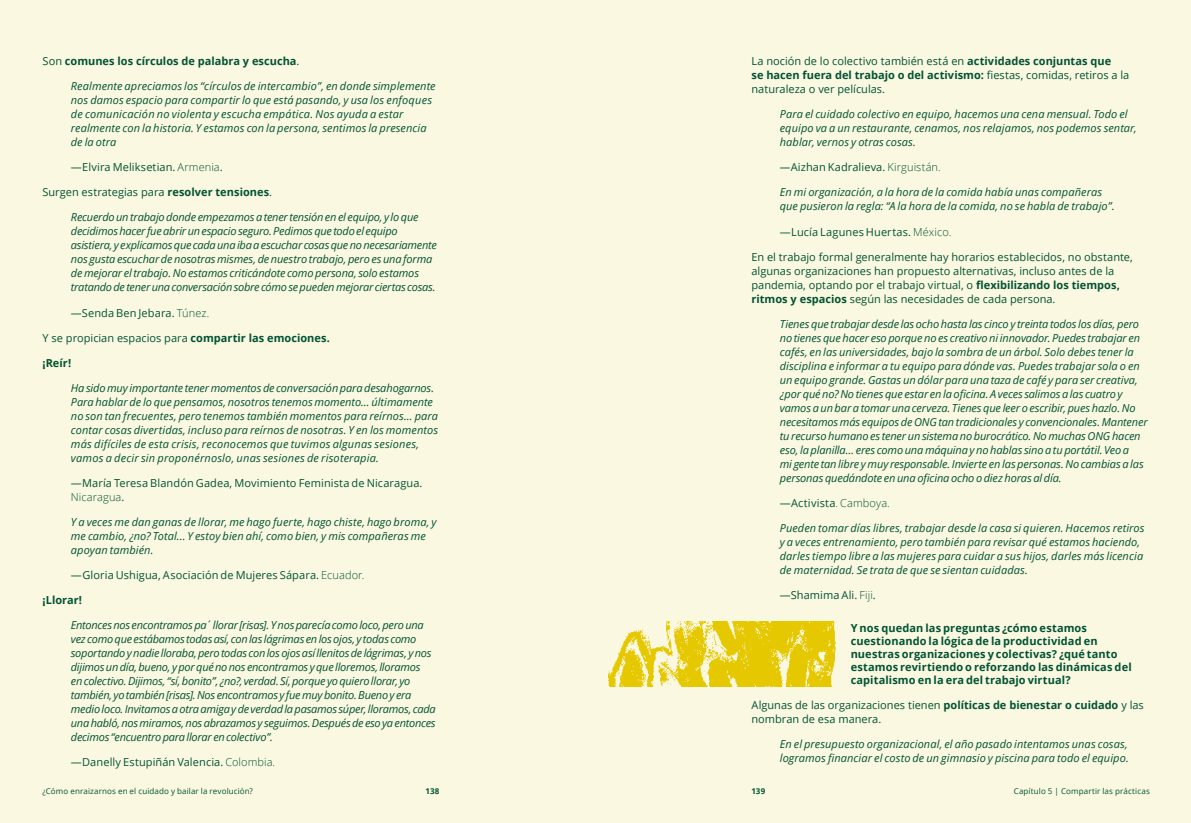
<style>
.page{position:relative;width:1191px;height:823px;background:#fff}
.page>*{position:absolute;margin:0;border:0;box-sizing:border-box;transform-origin:0 0}
.t1{font:italic 11px/14px "Open Sans";letter-spacing:-.005em;color:#005333}
.t2{font:11px/14px "Open Sans";letter-spacing:.005em;color:#005333}
.t3{font:italic 11px/14px "Open Sans";letter-spacing:-.025em;color:#005333}
.t4{font:700 11px/13px "Open Sans";letter-spacing:.01em;color:#005333}
.t5{font:11px "Open Sans";letter-spacing:.025em;color:#005333}
.t6{font:8px "Open Sans";letter-spacing:.015em;color:#005333}
.t7{font:700 8px "Open Sans";letter-spacing:.01em;color:#005333}
.s1{font-weight:400}
.s2{font-weight:300}
.s3{font-weight:700}
.s4{font-style:italic}
.s5{font-style:normal}
</style>
<div class="page">
<div style="left:0;top:0;width:1191px;height:822px;background:#fbf8e1"></div>
<img style="left:608px;top:621px;width:228px;height:65px">
<p class="t4" style="left:43px;top:54px;width:258px"><span class="s1">Son</span> comunes los círculos de palabra y escucha<span class="s1">.</span></p>
<p class="t1" style="left:71px;top:79px;width:366px">Realmente apreciamos los “círculos de intercambio”, en donde simplemente nos damos espacio para compartir lo que está pasando, y usa los enfoques de comunicación no violenta y escucha empática. Nos ayuda a estar realmente con la historia. Y estamos con la persona, sentimos la presencia de la otra</p>
<p class="t2" style="left:71px;top:160px;width:153px">—Elvira Meliksetian. <span class="s2">Armenia</span>.</p>
<p class="t2" style="left:43px;top:185px;width:231px">Surgen estrategias para <span class="s3">resolver tensiones</span>.</p>
<p class="t1" style="left:71px;top:210px;width:367px">Recuerdo un trabajo donde empezamos a tener tensión en el equipo, y lo que decidimos hacer fue abrir un espacio seguro. Pedimos que todo el equipo asistiera, y explicamos que cada una iba a escuchar cosas que no necesariamente nos gusta escuchar de nosotras mismes, de nuestro trabajo, pero es una forma de mejorar el trabajo. No estamos criticándote como persona, solo estamos tratando de tener una conversación sobre cómo se pueden mejorar ciertas cosas.</p>
<p class="t2" style="left:71px;top:305px;width:140px">—Senda Ben Jebara. <span class="s2">Túnez.</span></p>
<p class="t2" style="left:43px;top:330px;width:289px">Y se propician espacios para <span class="s3">compartir las emociones.</span></p>
<p class="t4" style="left:43px;top:355px;width:30px">¡Reír!</p>
<p class="t1" style="left:71px;top:380px;width:369px">Ha sido muy importante tener momentos de conversación para desahogarnos.<br>Para hablar de lo que pensamos, nosotros tenemos momento… últimamente no son tan frecuentes, pero tenemos también momentos para reírnos… para contar cosas divertidas, incluso para reírnos de nosotras. Y en los momentos más difíciles de esta crisis, reconocemos que tuvimos algunas sesiones, vamos a decir sin proponérnoslo, unas sesiones de risoterapia.</p>
<p class="t2" style="left:71px;top:475px;width:353px">—María Teresa Blandón Gadea, Movimiento Feminista de Nicaragua.<br><span class="s2">Nicaragua</span>.</p>
<p class="t1" style="left:71px;top:514px;width:367px">Y a veces me dan ganas de llorar, me hago fuerte, hago chiste, hago broma, y me cambio, ¿no? Total... Y estoy bien ahí, como bien, y mis compañeras me apoyan también.</p>
<p class="t2" style="left:71px;top:567px;width:295px">—Gloria Ushigua, Asociación de Mujeres Sápara. <span class="s2">Ecuador.</span></p>
<p class="t4" style="left:43px;top:592px;width:41px">¡Llorar!</p>
<p class="t3" style="left:71px;top:617px;width:366px">Entonces nos encontramos pa´ llorar [risas]. Y nos parecía como loco, pero una vez como que estábamos todas así, con las lágrimas en los ojos, y todas como soportando y nadie lloraba, pero todas con los ojos así llenitos de lágrimas, y nos dijimos un día, bueno, y por qué no nos encontramos y que lloremos, lloramos<br>en colectivo. Dijimos, “sí, bonito”, ¿no?, verdad. Sí, porque yo quiero llorar, yo también, yo también [risas]. Nos encontramos y fue muy bonito. Bueno y era medio loco. Invitamos a otra amiga y de verdad la pasamos súper, lloramos, cada una habló, nos miramos, nos abrazamos y seguimos. Después de eso ya entonces decimos “encuentro para llorar en colectivo”.</p>
<p class="t2" style="left:71px;top:754px;width:206px">—Danelly Estupiñán Valencia. <span class="s2">Colombia.</span></p>
<p class="t2" style="left:751px;top:54px;width:379px">La noción de lo colectivo también está en <span class="s3">actividades conjuntas que<br>se hacen fuera del trabajo o del activismo:</span> fiestas, comidas, retiros a la naturaleza o ver películas.</p>
<p class="t1" style="left:780px;top:107px;width:358px">Para el cuidado colectivo en equipo, hacemos una cena mensual. Todo el equipo va a un restaurante, cenamos, nos relajamos, nos podemos sentar, hablar, vernos y otras cosas.</p>
<p class="t2" style="left:780px;top:160px;width:162px"><span class="s4">—</span>Aizhan Kadralieva. <span class="s2">Kirguistán.</span></p>
<p class="t1" style="left:780px;top:185px;width:336px">En mi organización, a la hora de la comida había unas compañeras que pusieron la regla: “A la hora de la comida, no se habla de trabajo”<span class="s5">.</span></p>
<p class="t2" style="left:780px;top:224px;width:173px">—Lucía Lagunes Huertas. <span class="s2">México.</span></p>
<p class="t2" style="left:751px;top:249px;width:383px">En el trabajo formal generalmente hay horarios establecidos, no obstante, algunas organizaciones han propuesto alternativas, incluso antes de la pandemia, optando por el trabajo virtual, o <span class="s3">flexibilizando los tiempos, ritmos y espacios</span> según las necesidades de cada persona.</p>
<p class="t1" style="left:780px;top:316px;width:369px">Tienes que trabajar desde las ocho hasta las cinco y treinta todos los días, pero no tienes que hacer eso porque no es creativo ni innovador. Puedes trabajar en cafés, en las universidades, bajo la sombra de un árbol. Solo debes tener la disciplina e informar a tu equipo para dónde vas. Puedes trabajar sola o en un equipo grande. Gastas un dólar para una taza de café y para ser creativa, ¿por qué no? No tienes que estar en la oficina. A veces salimos a las cuatro y vamos a un bar a tomar una cerveza. Tienes que leer o escribir, pues hazlo. No necesitamos más equipos de ONG tan tradicionales y convencionales. Mantener tu recurso humano es tener un sistema no burocrático. No muchas ONG hacen eso, la planilla… eres como una máquina y no hablas sino a tu portátil. Veo a<br>mi gente tan libre y muy responsable. Invierte en las personas. No cambias a las personas quedándote en una oficina ocho o diez horas al día.</p>
<p class="t5" style="left:780px;top:495px;width:112px">—Activista<span class="s2">. Camboya.</span></p>
<p class="t1" style="left:780px;top:520px;width:366px">Pueden tomar días libres, trabajar desde la casa si quieren. Hacemos retiros y a veces entrenamiento, pero también para revisar qué estamos haciendo, darles tiempo libre a las mujeres para cuidar a sus hijos, darles más licencia de maternidad. Se trata de que se sientan cuidadas.</p>
<p class="t2" style="left:780px;top:587px;width:97px">—Shamima Ali. <span class="s2">Fiji</span>.</p>
<p class="t4" style="left:850px;top:620px;width:282px">Y nos quedan las preguntas ¿cómo estamos cuestionando la lógica de la productividad en nuestras organizaciones y colectivas? ¿qué tanto estamos revirtiendo o reforzando las dinámicas del capitalismo en la era del trabajo virtual?</p>
<p class="t2" style="left:751px;top:697px;width:394px">Algunas de las organizaciones tienen <span class="s3">políticas de bienestar o cuidado</span> y las nombran de esa manera.</p>
<p class="t1" style="left:780px;top:736px;width:350px">En el presupuesto organizacional, el año pasado intentamos unas cosas, logramos financiar el costo de un gimnasio y piscina para todo el equipo.</p>
<p class="t6" style="left:43px;top:785px;width:212px">¿Cómo enraizarnos en el cuidado y bailar la revolución?</p>
<p class="t7" style="left:425px;top:784px;width:15px">138</p>
<p class="t7" style="left:751px;top:784px;width:15px">139</p>
<p class="t6" style="left:1013px;top:785px;width:138px">Capítulo 5 | Compartir las prácticas</p>
</div>
